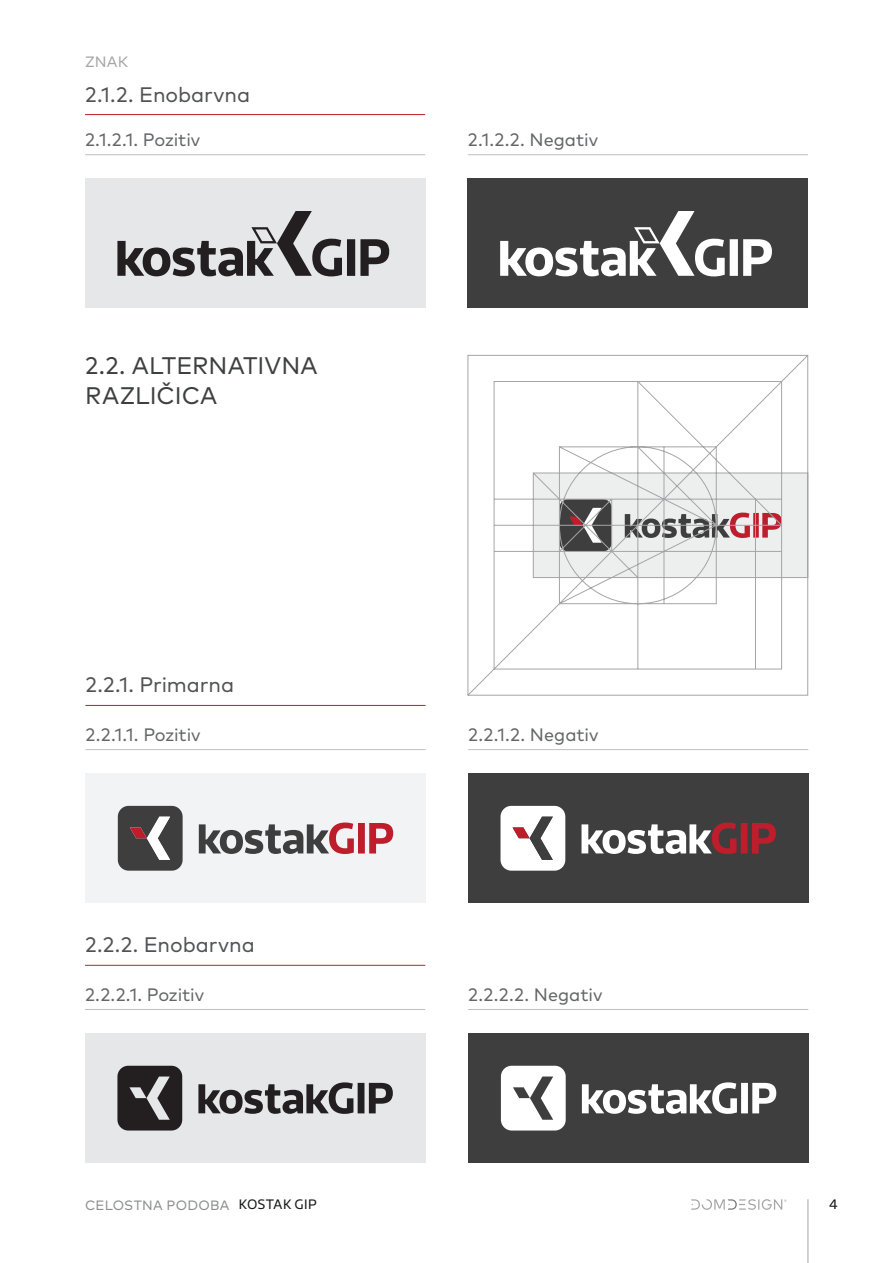
<style>
.page{position:relative;width:893px;height:1263px;background:#fff}
.page>*{position:absolute;margin:0;border:0;box-sizing:border-box;transform-origin:0 0}
.t1{font:24px/30px "FF Mark Pro";letter-spacing:.005em;color:#3e4040}
.t2{font:21px "FF Mark Pro";letter-spacing:-.005em;color:#505253}
.t3{font:18px "FF Mark Pro";letter-spacing:-.005em;color:#636566}
.t4{font:15px "FF Mark Pro";color:#a5a5a7}
.t5{font:13.5px "FF Mark Pro";letter-spacing:.02em;color:#8c8e8f}
.t6{font:13.5px "Riona Sans";color:#161718}
.s1{font-family:"Riona Sans";color:#161718}
</style>
<div class="page">
<svg style="left:691px;top:1199px;width:96px;height:11px"></svg>
<hr style="left:807px;top:1199px;width:1px;height:64px;background:#a5a5a7">
<hr style="left:85px;top:705px;width:341px;height:1px;background:#be1d2c">
<hr style="left:85px;top:749px;width:341px;height:1px;background:#bec0c1">
<hr style="left:468px;top:749px;width:340px;height:1px;background:#bec0c1">
<hr style="left:85px;top:965px;width:340px;height:1px;background:#be1d2c">
<hr style="left:85px;top:1009px;width:340px;height:1px;background:#bec0c1">
<hr style="left:468px;top:1009px;width:340px;height:1px;background:#bec0c1">
<hr style="left:85px;top:114px;width:340px;height:1px;background:#be1d2c">
<hr style="left:85px;top:154px;width:340px;height:1px;background:#bec0c1">
<hr style="left:468px;top:154px;width:340px;height:1px;background:#bec0c1">
<div style="left:85px;top:179px;width:340px;height:129px;background:#e6e7e9"></div>
<svg style="left:117px;top:211px;width:272px;height:65px"></svg>
<div style="left:468px;top:179px;width:340px;height:129px;background:#3e3e3f"></div>
<svg style="left:500px;top:211px;width:272px;height:65px"></svg>
<div style="left:85px;top:1033px;width:340px;height:130px;background:#e6e7e9"></div>
<svg style="left:198px;top:1082px;width:195px;height:32px"></svg>
<svg style="left:117px;top:1066px;width:65px;height:64px;background:#434041"></svg>
<div style="left:468px;top:1033px;width:341px;height:130px;background:#3e3e3f"></div>
<svg style="left:582px;top:1082px;width:194px;height:32px"></svg>
<svg style="left:501px;top:1066px;width:65px;height:64px;background:#dfdfdf"></svg>
<svg style="left:467px;top:355px;width:341px;height:341px"></svg>
<div style="left:85px;top:773px;width:341px;height:130px;background:#f2f3f4"></div>
<svg style="left:199px;top:822px;width:194px;height:32px"></svg>
<svg style="left:118px;top:806px;width:65px;height:65px;background:#5e595a"></svg>
<div style="left:468px;top:773px;width:340px;height:130px;background:#3e3e3f"></div>
<svg style="left:581px;top:822px;width:195px;height:32px"></svg>
<svg style="left:500px;top:806px;width:65px;height:65px;background:#dfdbdb"></svg>
<p class="t4" style="left:85px;top:51px;width:22px">Znak</p>
<p class="t2" style="left:85px;top:78px;width:167px">2.1.2. Enobarvna</p>
<p class="t3" style="left:85px;top:126px;width:117px">2.1.2.1. Pozitiv</p>
<p class="t3" style="left:468px;top:126px;width:132px">2.1.2.2. Negativ</p>
<h1 class="t1" style="left:85px;top:349px;width:234px">2.2. ALTERNATIVNA<br>RAZLIČICA</h1>
<p class="t2" style="left:85px;top:669px;width:150px">2.2.1. Primarna</p>
<p class="t3" style="left:85px;top:721px;width:117px">2.2.1.1. Pozitiv</p>
<p class="t3" style="left:468px;top:721px;width:132px">2.2.1.2. Negativ</p>
<p class="t2" style="left:85px;top:929px;width:171px">2.2.2. Enobarvna</p>
<p class="t3" style="left:85px;top:981px;width:121px">2.2.2.1. Pozitiv</p>
<p class="t3" style="left:468px;top:981px;width:136px">2.2.2.2. Negativ</p>
<p class="t5" style="left:85px;top:1195px;width:233px">CELOSTNA PODOBA <span class="s1">KOSTAK GIP</span></p>
<p class="t6" style="left:829px;top:1196px;width:10px">4</p>
</div>
